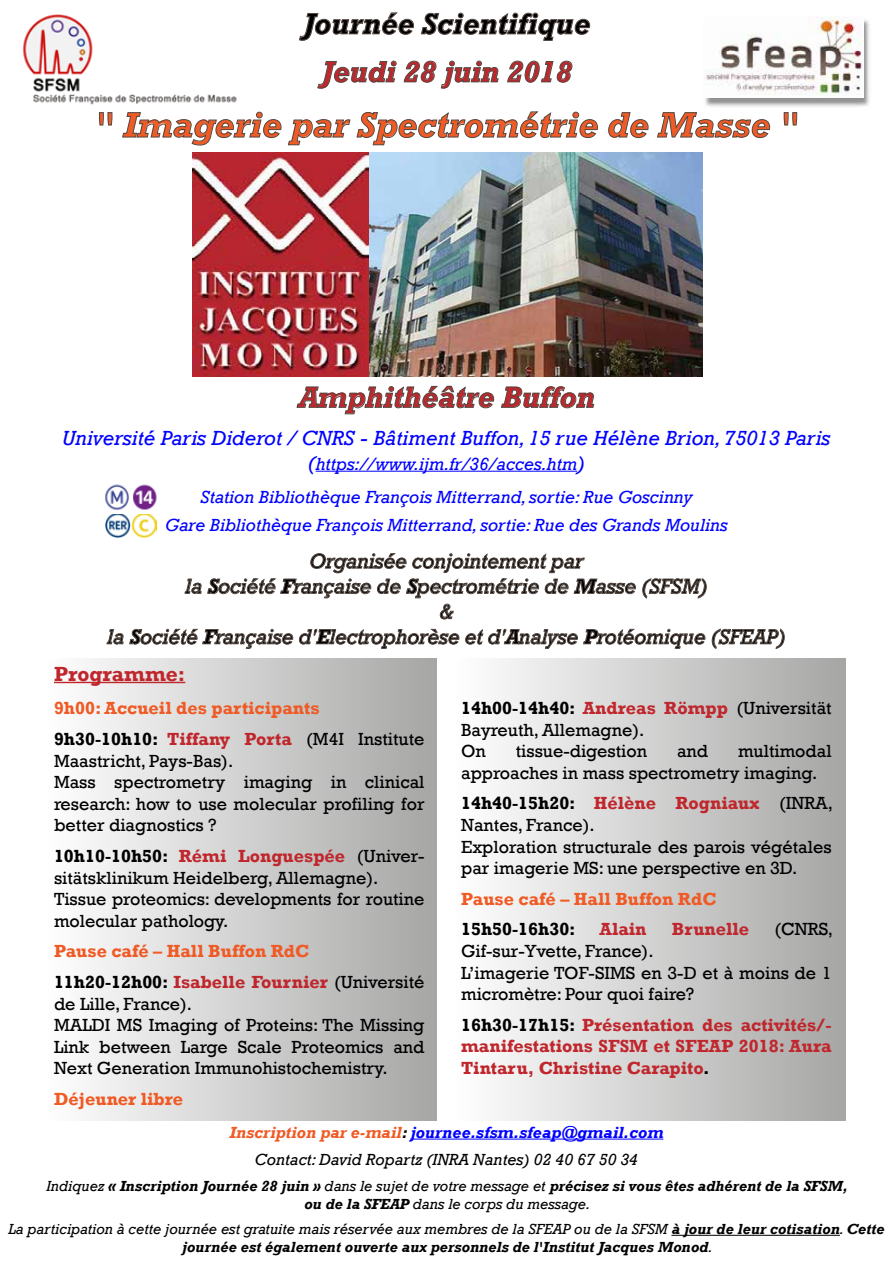
<style>
.page{position:relative;width:893px;height:1263px;background:#fff}
.page>*{position:absolute;margin:0;border:0;box-sizing:border-box;transform-origin:0 0}
.t1{font:italic 700 36px "Rockwell";color:#f05a24}
.t2{font:italic 700 30px "Rockwell";color:#c0272d}
.t3{font:italic 700 30px "Rockwell";color:#000}
.t4{font:italic 21px/25.2px "Rockwell";color:#000;text-align:center}
.t5{font:italic 21px "Rockwell";color:#00f}
.t6{font:700 21px "Rockwell";color:#c0272d}
.t7{font:18px/21.6px "Rockwell";color:#000}
.t8{font:700 18px/30.6px "Rockwell";color:#f05a24}
.t9{font:italic 18px/33.6px "Rockwell";color:#00f;text-align:center}
.t10{font:700 18px/21.6px "Rockwell";color:#c0272d;text-align:justify}
.t11{font:700 18px "Rockwell";color:#000}
.t12{font:italic 16.5px/27.3px "Rockwell";color:#000;text-align:center}
.t13{font:italic 700 15px/18px "Rockwell";color:#000;text-align:center}
.s1{font-size:21px}
.s2{font-weight:700}
.s3{color:#000}
.s4{color:#c0272d}
.s5{font-weight:400;color:#000}
.s6{font-weight:700;color:#c0272d}
.s7{font-weight:700;color:#f05a24}
.s8{font-weight:700;color:#00f}
.s9{font-weight:400}
</style>
<div class="page">
<div style="left:45px;top:658px;width:391px;height:463px;background:linear-gradient(to right,#fff,#a6a6a5)"></div>
<svg style="left:299px;top:12px;width:115px;height:29px"></svg>
<svg style="left:421px;top:13px;width:169px;height:28px"></svg>
<svg style="left:317px;top:61px;width:80px;height:28px"></svg>
<svg style="left:404px;top:61px;width:95px;height:27px"></svg>
<svg style="left:507px;top:61px;width:65px;height:22px"></svg>
<svg style="left:99px;top:112px;width:13px;height:13px"></svg>
<svg style="left:122px;top:112px;width:159px;height:33px"></svg>
<svg style="left:288px;top:119px;width:62px;height:26px"></svg>
<svg style="left:357px;top:111px;width:241px;height:34px"></svg>
<svg style="left:608px;top:112px;width:40px;height:26px"></svg>
<svg style="left:657px;top:112px;width:113px;height:26px"></svg>
<svg style="left:784px;top:112px;width:13px;height:13px"></svg>
<div style="left:454px;top:658px;width:391px;height:463px;background:linear-gradient(to right,#fff,#a6a6a5)"></div>
<img style="left:23px;top:14px;width:214px;height:91px">
<img style="left:704px;top:20px;width:165px;height:87px">
<img style="left:705px;top:16px;width:158px;height:81px">
<svg style="left:297px;top:386px;width:197px;height:28px"></svg>
<svg style="left:501px;top:386px;width:93px;height:22px"></svg>
<hr style="left:316px;top:471px;width:261px;height:1px;background:#00f">
<svg style="left:185px;top:553px;width:451px;height:45px"></svg>
<svg style="left:642px;top:578px;width:65px;height:20px"></svg>
<svg style="left:440px;top:604px;width:14px;height:15px"></svg>
<svg style="left:107px;top:629px;width:186px;height:20px"></svg>
<svg style="left:299px;top:629px;width:160px;height:20px"></svg>
<svg style="left:465px;top:629px;width:240px;height:20px"></svg>
<svg style="left:712px;top:629px;width:73px;height:20px"></svg>
<hr style="left:54px;top:682px;width:131px;height:1px;background:#c0272d">
<img style="left:193px;top:152px;width:510px;height:224px">
<hr style="left:410px;top:1139px;width:253px;height:1px;background:#00f">
<hr style="left:671px;top:1235px;width:169px;height:1px;background:#000">
<img style="left:105px;top:514px;width:51px;height:24px">
<img style="left:105px;top:484px;width:52px;height:26px">
<h2 class="t3" style="left:303px;top:6px;width:288px">Journée Scientifique</h2>
<h2 class="t2" style="left:321px;top:54px;width:252px">Jeudi 28 juin 2018</h2>
<h1 class="t1" style="left:94px;top:104px;width:706px">" Imagerie par Spectrométrie de Masse "</h1>
<h2 class="t2" style="left:298px;top:379px;width:298px">Amphithéâtre Buffon</h2>
<p class="t5" style="left:62px;top:425px;width:770px">Université Paris Diderot / CNRS - Bâtiment Buffon, 15 rue Hélène Brion, 75013 Paris</p>
<p class="t9" style="left:200px;top:447px;width:494px"><span class="s1">(</span>https://www.ijm.fr/36/acces.htm<span class="s1">)<br></span>Station Bibliothèque François Mitterrand, sortie: Rue Goscinny</p>
<p class="t9" style="left:165px;top:508px;width:564px">Gare Bibliothèque François Mitterrand, sortie: Rue des Grands Moulins</p>
<p class="t4" style="left:107px;top:549px;width:680px">Organisée conjointement par<br>la <span class="s2">S</span>ociété <span class="s2">F</span>rançaise de <span class="s2">S</span>pectrométrie de <span class="s2">M</span>asse (SFSM)<br>&amp;<br>la <span class="s2">S</span>ociété <span class="s2">F</span>rançaise d'<span class="s2">E</span>lectrophorèse et d'<span class="s2">A</span>nalyse <span class="s2">P</span>rotéomique (SFEAP)</p>
<p class="t6" style="left:54px;top:661px;width:133px">Programme:</p>
<p class="t8" style="left:54px;top:693px;width:372px">9h00: Accueil des participants<br><span class="s3">9h30-10h10:</span> <span class="s4">Tiffany Porta</span> <span class="s5">(M4I Institute</span></p>
<p class="t7" style="left:54px;top:750px;width:372px">Maastricht, Pays-Bas).<br>Mass spectrometry imaging in clinical research: how to use molecular profiling for better diagnostics ?</p>
<p class="t7" style="left:54px;top:845px;width:372px"><span class="s2">10h10-10h50:</span> <span class="s6">Rémi Longuespée</span> (Univer&shy;sitätsklinikum Heidelberg, Allemagne).<br>Tissue proteomics: developments for routine molecular pathology.</p>
<p class="t8" style="left:54px;top:936px;width:372px">Pause café – Hall Buffon RdC<br><span class="s3">11h20-12h00:</span> <span class="s4">Isabelle Fournier</span> <span class="s5">(Université</span></p>
<p class="t7" style="left:54px;top:993px;width:372px">de Lille, France).<br>MALDI MS Imaging of Proteins: The Missing Link between Large Scale Proteomics and Next Generation Immunohistochemistry.</p>
<p class="t8" style="left:54px;top:1084px;width:131px">Déjeuner libre</p>
<p class="t7" style="left:461px;top:697px;width:372px"><span class="s2">14h00-14h40:</span> <span class="s6">Andreas Römpp</span> (Universität<br>Bayreuth, Allemagne).<br>On</p>
<p class="t7" style="left:461px;top:740px;width:372px;text-indent:277px">multimodal approaches in mass spectrometry imaging.</p>
<p class="t7" style="left:461px;top:793px;width:373px"><span class="s2">14h40-15h20:</span> <span class="s6">Hélène Rogniaux</span> (INRA, Nantes, France).<br>Exploration structurale des parois végétales par imagerie MS: une perspective en 3D.</p>
<p class="t8" style="left:461px;top:883px;width:257px">Pause café – Hall Buffon RdC</p>
<p class="t11" style="left:461px;top:918px;width:116px">15h50-16h30:</p>
<p class="t10" style="left:599px;top:918px;width:49px">Alain</p>
<p class="t10" style="left:672px;top:918px;width:79px">Brunelle</p>
<p class="t7" style="left:774px;top:919px;width:60px">(CNRS,</p>
<p class="t7" style="left:461px;top:940px;width:372px">Gif-sur-Yvette, France).<br>L’imagerie TOF-SIMS en 3-D et à moins de 1 micromètre: Pour quoi faire?</p>
<p class="t10" style="left:461px;top:1014px;width:372px"><span class="s3">16h30-17h15:</span> Présentation des activités/- manifestations SFSM et SFEAP 2018: Aura Tintaru, Christine Carapito<span class="s3">.</span></p>
<p class="t7" style="left:516px;top:740px;width:133px">tissue-digestion</p>
<p class="t7" style="left:677px;top:740px;width:33px">and</p>
<p class="t12" style="left:230px;top:1119px;width:435px"><span class="s7">Inscription par e-mail</span><span class="s2">:</span> <span class="s8">journee.sfsm.sfeap@gmail.com<br></span>Contact: David Ropartz (INRA Nantes) 02 40 67 50 34</p>
<p class="t13" style="left:46px;top:1177px;width:803px"><span class="s9">Indiquez</span> « Inscription Journée 28 juin » <span class="s9">dans le sujet de votre message et</span> précisez si vous êtes adhérent de la SFSM, ou de la SFEAP <span class="s9">dans le corps du message.</span></p>
<p class="t13" style="left:8px;top:1220px;width:877px"><span class="s9">La participation à cette journée est gratuite mais réservée aux membres de la SFEAP ou de la SFSM</span> à jour de leur cotisation<span class="s9">.</span> Cette journée est également ouverte aux personnels de l'Institut Jacques Monod<span class="s9">.</span></p>
</div>
